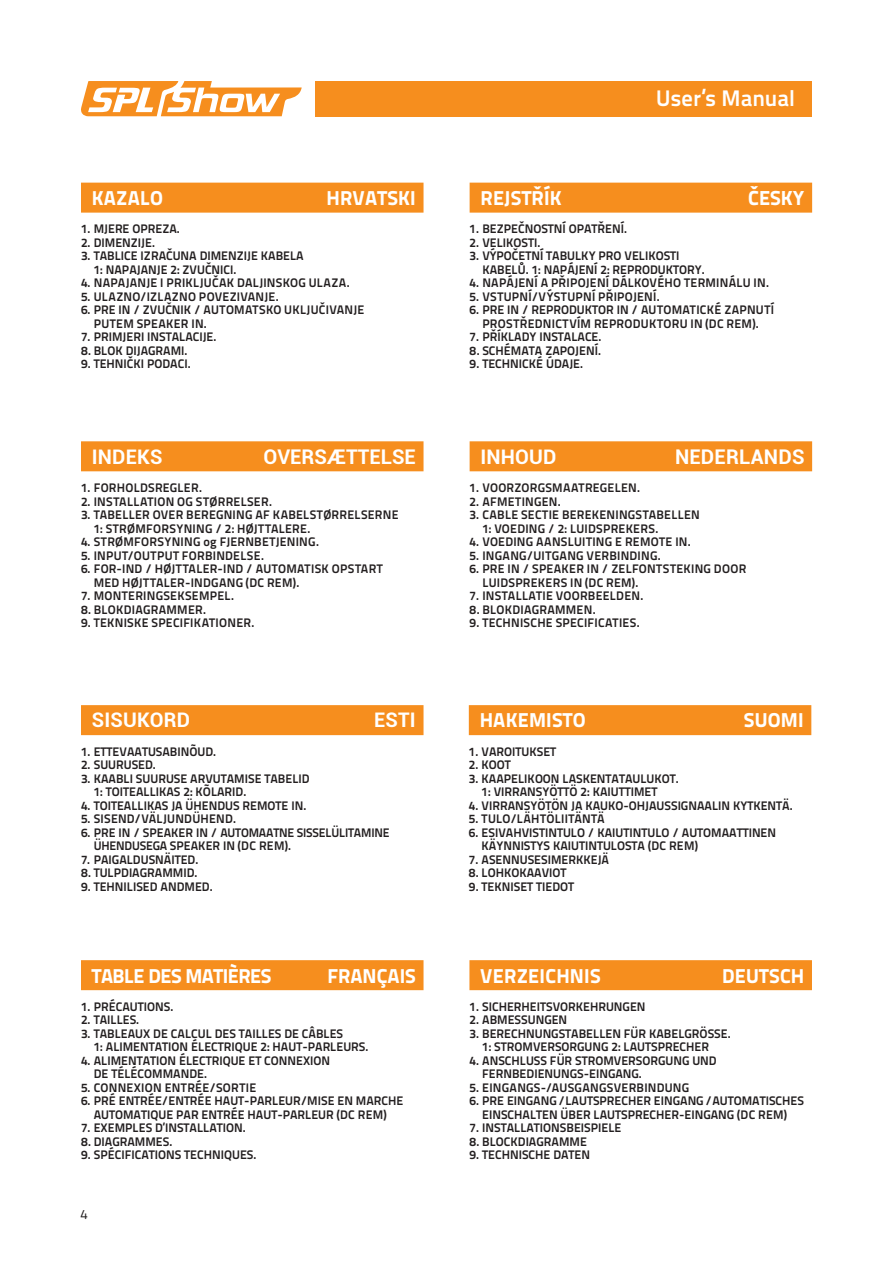
<style>
.page{position:relative;width:893px;height:1276px;background:#fff}
.page>*{position:absolute;margin:0;border:0;box-sizing:border-box;transform-origin:0 0}
.t1{font:22.5px "Titillium Text 25 L 800 wt";letter-spacing:-.005em;color:#fff}
.t2{font:700 20.25px "Roboto";letter-spacing:.005em;color:#fff}
.t3{font:20.25px "Titillium Text 25 L 999 wt";color:#fff}
.t4{font:20.03px "Titillium Text 25 L 999 wt";letter-spacing:.01em;color:#fff}
.t5{font:700 20.03px "Roboto";letter-spacing:.01em;color:#fff}
.t6{font:20.03px "Titillium Text 25 L 999 wt";letter-spacing:-.025em;color:#fff}
.t7{font:13.5px "Titillium Text 25 L 400 wt";color:#231f20}
.t8{font:12.38px "Titillium Text 25 L 800 wt";color:#231f20}
.t9{font:12.38px "Titillium Text 25 L 800 wt";letter-spacing:.02em;color:#231f20}
.t10{font:12.38px "Titillium Text 25 L 800 wt";letter-spacing:.025em;color:#231f20}
</style>
<div class="page">
<div style="left:316px;top:81px;width:496px;height:35px;background:#f68e1e"></div>
<svg style="left:81px;top:81px;width:221px;height:35px"></svg>
<div style="left:81px;top:705px;width:342px;height:30px;background:#f68e1e;border:2px solid #f68e1e"></div>
<div style="left:469px;top:705px;width:342px;height:30px;background:#f68e1e;border:2px solid #f68e1e"></div>
<div style="left:469px;top:960px;width:343px;height:30px;background:#f68e1e;border:2px solid #f68e1e"></div>
<div style="left:81px;top:960px;width:342px;height:30px;background:#f68e1e;border:2px solid #f68e1e"></div>
<div style="left:81px;top:183px;width:342px;height:30px;background:#f68e1e;border:2px solid #f68e1e"></div>
<div style="left:81px;top:441px;width:342px;height:30px;background:#f68e1e;border:2px solid #f68e1e"></div>
<div style="left:470px;top:441px;width:342px;height:30px;background:#f68e1e;border:2px solid #f68e1e"></div>
<div style="left:470px;top:183px;width:342px;height:30px;background:#f68e1e;border:2px solid #f68e1e"></div>
<h1 class="t1" style="left:656px;top:81px;width:140px">User’s Manual</h1>
<p class="t4" style="left:92px;top:182px;width:73px">KAZALO</p>
<p class="t4" style="left:326px;top:182px;width:91px">HRVATSKI</p>
<p class="t4" style="left:480px;top:182px;width:83px">REJSTŘÍK</p>
<p class="t3" style="left:748px;top:182px;width:58px">ČESKY</p>
<p class="t8" style="left:81px;top:219px;width:100px">1. MJERE OPREZA.</p>
<p class="t8" style="left:81px;top:233px;width:76px">2. DIMENZIJE.</p>
<p class="t8" style="left:81px;top:246px;width:224px">3. TABLICE IZRAČUNA DIMENZIJE KABELA</p>
<p class="t8" style="left:94px;top:260px;width:144px">1: NAPAJANJE 2: ZVUČNICI.</p>
<p class="t9" style="left:81px;top:273px;width:270px">4. NAPAJANJE I PRIKLJUČAK DALJINSKOG ULAZA.</p>
<p class="t9" style="left:81px;top:287px;width:199px">5. ULAZNO/IZLAZNO POVEZIVANJE.</p>
<p class="t9" style="left:81px;top:300px;width:285px">6. PRE IN / ZVUČNIK / AUTOMATSKO UKLJUČIVANJE</p>
<p class="t9" style="left:94px;top:314px;width:115px">PUTEM SPEAKER IN.</p>
<p class="t8" style="left:81px;top:327px;width:137px">7. PRIMJERI INSTALACIJE.</p>
<p class="t8" style="left:81px;top:341px;width:108px">8. BLOK DIJAGRAMI.</p>
<p class="t8" style="left:81px;top:354px;width:111px">9. TEHNIČKI PODACI.</p>
<p class="t8" style="left:470px;top:219px;width:159px">1. BEZPEČNOSTNÍ OPATŘENÍ.</p>
<p class="t8" style="left:470px;top:233px;width:72px">2. VELIKOSTI.</p>
<p class="t8" style="left:470px;top:246px;width:211px">3. VÝPOČETNÍ TABULKY PRO VELIKOSTI</p>
<p class="t8" style="left:482px;top:260px;width:224px">KABELŮ. 1: NAPÁJENÍ 2: REPRODUKTORY.</p>
<p class="t9" style="left:470px;top:273px;width:301px">4. NAPÁJENÍ A PŘIPOJENÍ DÁLKOVÉHO TERMINÁLU IN.</p>
<p class="t9" style="left:470px;top:287px;width:192px">5. VSTUPNÍ/VÝSTUPNÍ PŘIPOJENÍ.</p>
<p class="t8" style="left:470px;top:300px;width:306px">6. PRE IN / REPRODUKTOR IN / AUTOMATICKÉ ZAPNUTÍ</p>
<p class="t9" style="left:482px;top:314px;width:278px">PROSTŘEDNICTVÍM REPRODUKTORU IN (DC REM).</p>
<p class="t8" style="left:470px;top:327px;width:133px">7. PŘÍKLADY INSTALACE.</p>
<p class="t8" style="left:470px;top:341px;width:133px">8. SCHÉMATA ZAPOJENÍ.</p>
<p class="t8" style="left:470px;top:354px;width:115px">9. TECHNICKÉ ÚDAJE.</p>
<p class="t5" style="left:92px;top:442px;width:72px">INDEKS</p>
<p class="t2" style="left:263px;top:442px;width:154px">OVERSÆTTELSE</p>
<p class="t5" style="left:480px;top:442px;width:78px">INHOUD</p>
<p class="t2" style="left:675px;top:442px;width:131px">NEDERLANDS</p>
<p class="t9" style="left:81px;top:478px;width:123px">1. FORHOLDSREGLER.</p>
<p class="t9" style="left:81px;top:492px;width:193px">2. INSTALLATION OG STØRRELSER.</p>
<p class="t9" style="left:81px;top:505px;width:319px">3. TABELLER OVER BEREGNING AF KABELSTØRRELSERNE</p>
<p class="t9" style="left:94px;top:519px;width:218px">1: STRØMFORSYNING / 2: HØJTTALERE.</p>
<p class="t9" style="left:81px;top:532px;width:240px">4. STRØMFORSYNING og FJERNBETJENING.</p>
<p class="t9" style="left:81px;top:546px;width:185px">5. INPUT/OUTPUT FORBINDELSE.</p>
<p class="t9" style="left:81px;top:559px;width:303px">6. FOR-IND / HØJTTALER-IND / AUTOMATISK OPSTART</p>
<p class="t9" style="left:94px;top:573px;width:207px">MED HØJTTALER-INDGANG (DC REM).</p>
<p class="t9" style="left:81px;top:586px;width:155px">7. MONTERINGSEKSEMPEL.</p>
<p class="t9" style="left:81px;top:600px;width:127px">8. BLOKDIAGRAMMER.</p>
<p class="t9" style="left:81px;top:613px;width:175px">9. TEKNISKE SPECIFIKATIONER.</p>
<p class="t9" style="left:470px;top:478px;width:172px">1. VOORZORGSMAATREGELEN.</p>
<p class="t9" style="left:470px;top:492px;width:93px">2. AFMETINGEN.</p>
<p class="t9" style="left:470px;top:505px;width:232px">3. CABLE SECTIE BEREKENINGSTABELLEN</p>
<p class="t9" style="left:482px;top:519px;width:178px">1: VOEDING / 2: LUIDSPREKERS.</p>
<p class="t9" style="left:470px;top:532px;width:223px">4. VOEDING AANSLUITING E REMOTE IN.</p>
<p class="t9" style="left:470px;top:546px;width:193px">5. INGANG/UITGANG VERBINDING.</p>
<p class="t9" style="left:470px;top:559px;width:278px">6. PRE IN / SPEAKER IN / ZELFONTSTEKING DOOR</p>
<p class="t9" style="left:482px;top:573px;width:158px">LUIDSPREKERS IN (DC REM).</p>
<p class="t9" style="left:470px;top:586px;width:175px">7. INSTALLATIE VOORBEELDEN.</p>
<p class="t9" style="left:470px;top:600px;width:128px">8. BLOKDIAGRAMMEN.</p>
<p class="t8" style="left:470px;top:613px;width:172px">9. TECHNISCHE SPECIFICATIES.</p>
<p class="t5" style="left:92px;top:706px;width:100px">SISUKORD</p>
<p class="t5" style="left:374px;top:706px;width:43px">ESTI</p>
<p class="t4" style="left:480px;top:704px;width:108px">HAKEMISTO</p>
<p class="t4" style="left:744px;top:704px;width:61px">SUOMI</p>
<p class="t8" style="left:81px;top:742px;width:137px">1. ETTEVAATUSABINÕUD.</p>
<p class="t8" style="left:81px;top:755px;width:77px">2. SUURUSED.</p>
<p class="t8" style="left:81px;top:769px;width:230px">3. KAABLI SUURUSE ARVUTAMISE TABELID</p>
<p class="t8" style="left:94px;top:782px;width:154px">1: TOITEALLIKAS 2: KÕLARID.</p>
<p class="t8" style="left:81px;top:796px;width:227px">4. TOITEALLIKAS JA ÜHENDUS REMOTE IN.</p>
<p class="t9" style="left:81px;top:809px;width:157px">5. SISEND/VÄLJUNDÜHEND.</p>
<p class="t8" style="left:81px;top:823px;width:310px">6. PRE IN / SPEAKER IN / AUTOMAATNE SISSELÜLITAMINE</p>
<p class="t8" style="left:94px;top:836px;width:199px">ÜHENDUSEGA SPEAKER IN (DC REM).</p>
<p class="t8" style="left:81px;top:850px;width:119px">7. PAIGALDUSNÄITED.</p>
<p class="t8" style="left:81px;top:863px;width:118px">8. TULPDIAGRAMMID.</p>
<p class="t8" style="left:81px;top:877px;width:133px">9. TEHNILISED ANDMED.</p>
<p class="t8" style="left:469px;top:742px;width:89px">1. VAROITUKSET</p>
<p class="t8" style="left:469px;top:755px;width:44px">2. KOOT</p>
<p class="t8" style="left:469px;top:769px;width:212px">3. KAAPELIKOON LASKENTATAULUKOT.</p>
<p class="t8" style="left:482px;top:782px;width:177px">1: VIRRANSYÖTTÖ 2: KAIUTTIMET</p>
<p class="t8" style="left:469px;top:796px;width:325px">4. VIRRANSYÖTÖN JA KAUKO-OHJAUSSIGNAALIN KYTKENTÄ.</p>
<p class="t10" style="left:469px;top:809px;width:137px">5. TULO/LÄHTÖLIITÄNTÄ</p>
<p class="t8" style="left:469px;top:823px;width:309px">6. ESIVAHVISTINTULO / KAIUTINTULO / AUTOMAATTINEN</p>
<p class="t8" style="left:482px;top:836px;width:218px">KÄYNNISTYS KAIUTINTULOSTA (DC REM)</p>
<p class="t8" style="left:469px;top:850px;width:142px">7. ASENNUSESIMERKKEJÄ</p>
<p class="t8" style="left:469px;top:863px;width:99px">8. LOHKOKAAVIOT</p>
<p class="t8" style="left:469px;top:877px;width:107px">9. TEKNISET TIEDOT</p>
<p class="t6" style="left:92px;top:959px;width:181px">TABLE DES MATIÈRES</p>
<p class="t4" style="left:327px;top:959px;width:90px">FRANÇAIS</p>
<p class="t4" style="left:480px;top:959px;width:122px">VERZEICHNIS</p>
<p class="t4" style="left:722px;top:959px;width:84px">DEUTSCH</p>
<p class="t8" style="left:81px;top:997px;width:94px">1. PRÉCAUTIONS.</p>
<p class="t8" style="left:81px;top:1010px;width:60px">2. TAILLES.</p>
<p class="t8" style="left:81px;top:1024px;width:264px">3. TABLEAUX DE CALCUL DES TAILLES DE CÂBLES</p>
<p class="t8" style="left:94px;top:1037px;width:276px">1: ALIMENTATION ÉLECTRIQUE 2: HAUT-PARLEURS.</p>
<p class="t8" style="left:81px;top:1051px;width:251px">4. ALIMENTATION ÉLECTRIQUE ET CONNEXION</p>
<p class="t8" style="left:94px;top:1064px;width:115px">DE TÉLÉCOMMANDE.</p>
<p class="t9" style="left:81px;top:1078px;width:177px">5. CONNEXION ENTRÉE/SORTIE</p>
<p class="t8" style="left:81px;top:1091px;width:324px">6. PRÉ ENTRÉE/ENTRÉE HAUT-PARLEUR/MISE EN MARCHE</p>
<p class="t8" style="left:94px;top:1105px;width:294px">AUTOMATIQUE PAR ENTRÉE HAUT-PARLEUR (DC REM)</p>
<p class="t8" style="left:81px;top:1118px;width:166px">7. EXEMPLES D’INSTALLATION.</p>
<p class="t8" style="left:81px;top:1132px;width:93px">8. DIAGRAMMES.</p>
<p class="t8" style="left:81px;top:1145px;width:177px">9. SPÉCIFICATIONS TECHNIQUES.</p>
<p class="t8" style="left:469px;top:997px;width:178px">1. SICHERHEITSVORKEHRUNGEN</p>
<p class="t8" style="left:469px;top:1010px;width:99px">2. ABMESSUNGEN</p>
<p class="t8" style="left:469px;top:1024px;width:263px">3. BERECHNUNGSTABELLEN FÜR KABELGRÖSSE.</p>
<p class="t8" style="left:482px;top:1037px;width:228px">1: STROMVERSORGUNG 2: LAUTSPRECHER</p>
<p class="t8" style="left:469px;top:1051px;width:249px">4. ANSCHLUSS FÜR STROMVERSORGUNG UND</p>
<p class="t8" style="left:482px;top:1064px;width:161px">FERNBEDIENUNGS-EINGANG.</p>
<p class="t9" style="left:469px;top:1078px;width:221px">5. EINGANGS-/AUSGANGSVERBINDUNG</p>
<p class="t8" style="left:469px;top:1091px;width:336px">6. PRE EINGANG / LAUTSPRECHER EINGANG / AUTOMATISCHES</p>
<p class="t8" style="left:482px;top:1105px;width:306px">EINSCHALTEN ÜBER LAUTSPRECHER-EINGANG (DC REM)</p>
<p class="t8" style="left:469px;top:1118px;width:153px">7. INSTALLATIONSBEISPIELE</p>
<p class="t8" style="left:469px;top:1132px;width:119px">8. BLOCKDIAGRAMME</p>
<p class="t8" style="left:469px;top:1145px;width:122px">9. TECHNISCHE DATEN</p>
<p class="t7" style="left:81px;top:1204px;width:9px">4</p>
</div>
